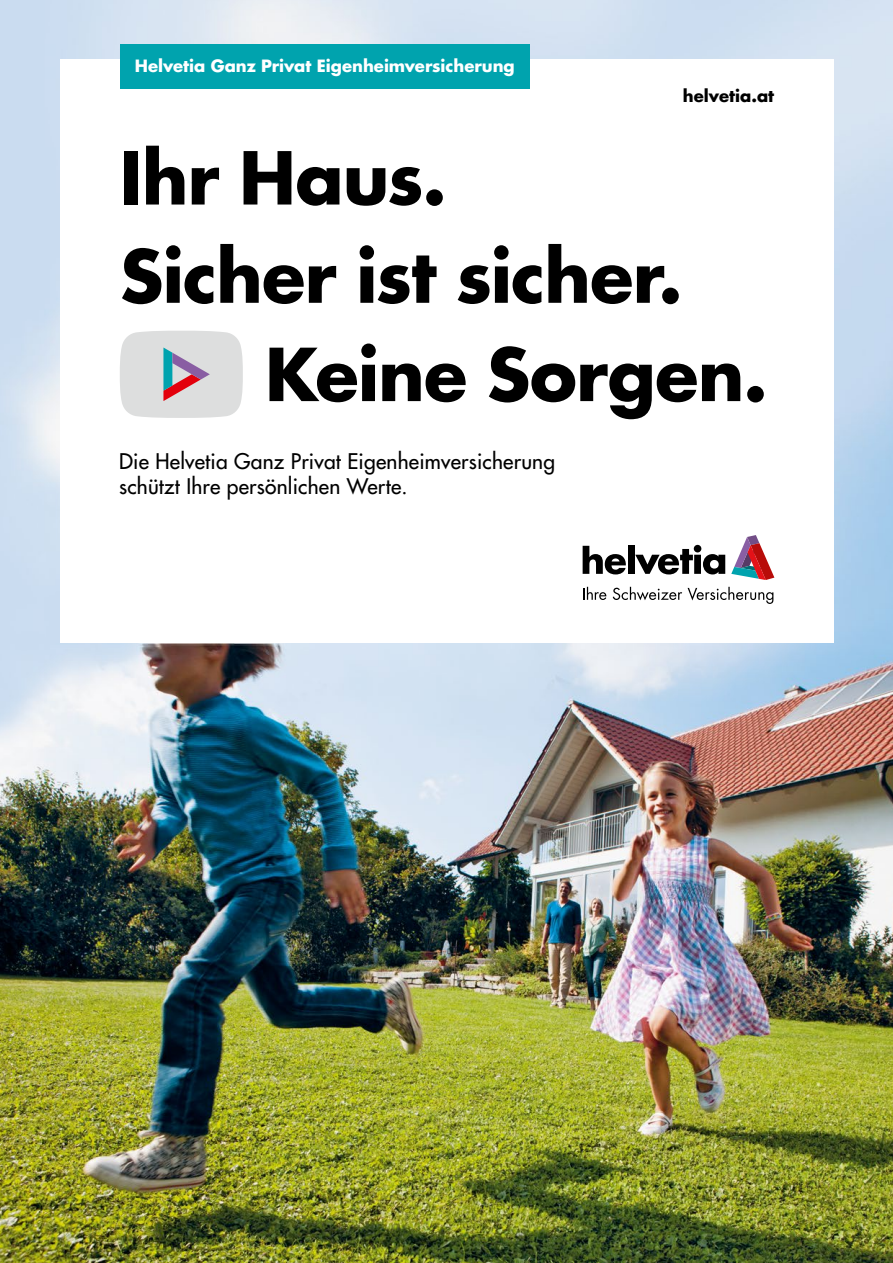
<style>
.page{position:relative;width:893px;height:1263px;background:#fff}
.page>*{position:absolute;margin:0;border:0;box-sizing:border-box;transform-origin:0 0}
.t1{font:700 70.95px "Futura Std";letter-spacing:-.015em;color:#000}
.t2{font:500 21px/25.2px "Futura Std";letter-spacing:.01em;color:#000}
.t3{font:700 16.5px "Futura Std";color:#fff}
.t4{font:700 16.5px "Futura Std";color:#000}
</style>
<div class="page">
<img style="left:0;top:0;width:893px;height:1263px">
<div style="left:60px;top:60px;width:774px;height:583px;background:#fff"></div>
<div style="left:120px;top:45px;width:410px;height:44px;background:#00a3ae"></div>
<svg style="left:120px;top:331px;width:123px;height:87px;background:#d5d2d5"></svg>
<svg style="left:583px;top:546px;width:43px;height:28px"></svg>
<div style="left:628px;top:546px;width:7px;height:28px;background:#000"></div>
<svg style="left:635px;top:545px;width:90px;height:29px"></svg>
<svg style="left:731px;top:535px;width:43px;height:45px"></svg>
<svg style="left:583px;top:587px;width:23px;height:13px"></svg>
<svg style="left:613px;top:587px;width:69px;height:13px"></svg>
<svg style="left:688px;top:587px;width:85px;height:17px"></svg>
<p class="t3" style="left:135px;top:55px;width:381px">Helvetia Ganz Privat Eigenheimversicherung</p>
<p class="t4" style="left:683px;top:85px;width:93px">helvetia.at</p>
<h1 class="t1" style="left:120px;top:131px;width:328px">Ihr Haus.</h1>
<h1 class="t1" style="left:120px;top:229px;width:564px">Sicher ist sicher.</h1>
<h1 class="t1" style="left:265px;top:327px;width:504px">Keine Sorgen.</h1>
<p class="t2" style="left:119px;top:448px;width:438px">Die Helvetia Ganz Privat Eigenheimversicherung schützt Ihre persönlichen Werte.</p>
</div>
